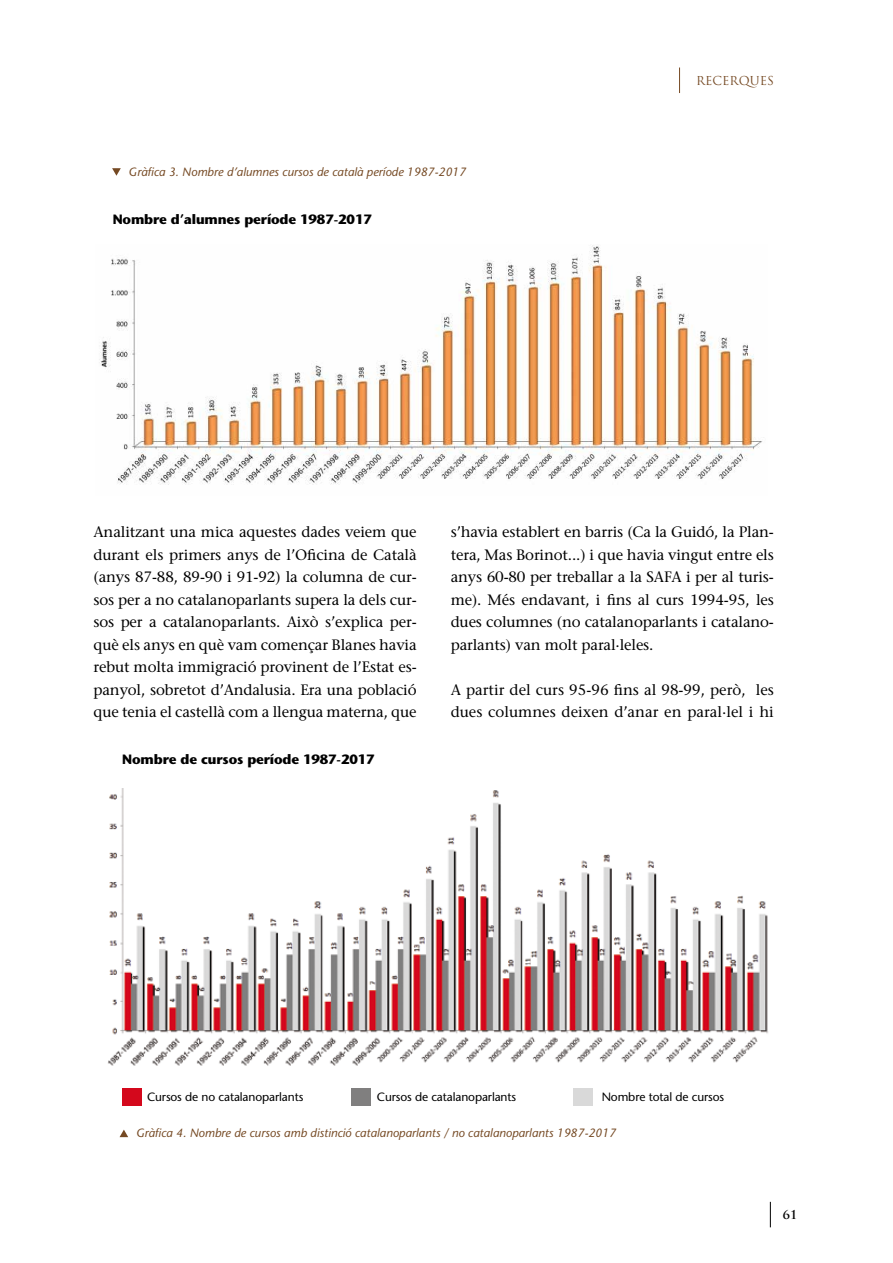
<style>
.page{position:relative;width:893px;height:1263px;background:#fff}
.page>*{position:absolute;margin:0;border:0;box-sizing:border-box;transform-origin:0 0}
.t1{font:15px/22.5px "Stone Serif";letter-spacing:-.01em;color:#000;text-align:justify}
.t2{font:700 13.5px "Stone Sans";letter-spacing:-.01em;color:#000}
.t3{font:italic 12px "Stone Sans";color:#754923}
.t4{font:12px "Stone Sans";letter-spacing:-.01em;color:#000}
.t5{font:12px "Trajan Pro";color:#754923}
.t6{font:700 12px "Trajan Pro";color:#000}
</style>
<div class="page">
<svg style="left:770px;top:1202px;width:1px;height:25px"></svg>
<svg style="left:679px;top:68px;width:1px;height:25px"></svg>
<img style="left:99px;top:245px;width:663px;height:240px">
<svg style="left:112px;top:168px;width:9px;height:8px"></svg>
<img style="left:108px;top:789px;width:660px;height:277px">
<svg style="left:120px;top:1129px;width:8px;height:8px"></svg>
<div style="left:122px;top:1088px;width:19px;height:17px;background:#d4081c"></div>
<div style="left:352px;top:1088px;width:19px;height:17px;background:#807f7f"></div>
<div style="left:573px;top:1088px;width:20px;height:17px;background:#d9d9d9"></div>
<p class="t3" style="left:129px;top:164px;width:339px">Gràfica 3. Nombre d’alumnes cursos de català període 1987-2017</p>
<p class="t2" style="left:113px;top:212px;width:261px">Nombre d’alumnes període 1987-2017</p>
<p class="t5" style="left:696px;top:73px;width:79px">RECERQUES</p>
<p class="t1" style="left:94px;top:521px;width:325px">Analitzant una mica aquestes dades veiem que durant els primers anys de l’Oficina de Català (anys 87-88, 89-90 i 91-92) la columna de cur&shy;sos per a no catalanoparlants supera la dels cur&shy;sos per a catalanoparlants. Això s’explica per&shy;què els anys en què vam començar Blanes havia rebut molta immigració provinent de l’Estat es&shy;panyol, sobretot d’Andalusia. Era una població que tenia el castellà com a llengua materna, que</p>
<p class="t1" style="left:451px;top:521px;width:325px">s’havia establert en barris (Ca la Guidó, la Plan&shy;tera, Mas Borinot...) i que havia vingut entre els anys 60-80 per treballar a la SAFA i per al turis&shy;me). Més endavant, i fins al curs 1994-95, les dues columnes (no catalanoparlants i catalano&shy;parlants) van molt paral·leles.</p>
<p class="t1" style="left:451px;top:678px;width:325px">A partir del curs 95-96 fins al 98-99, però, les dues columnes deixen d’anar en paral·lel i hi</p>
<p class="t2" style="left:122px;top:751px;width:254px">Nombre de cursos període 1987-2017</p>
<p class="t4" style="left:147px;top:1090px;width:158px">Cursos de no catalanoparlants</p>
<p class="t4" style="left:377px;top:1090px;width:141px">Cursos de catalanoparlants</p>
<p class="t4" style="left:602px;top:1090px;width:124px">Nombre total de cursos</p>
<p class="t3" style="left:136px;top:1126px;width:481px">Gràfica 4. Nombre de cursos amb distinció catalanoparlants / no catalanoparlants 1987-2017</p>
<p class="t6" style="left:783px;top:1207px;width:16px">61</p>
</div>
